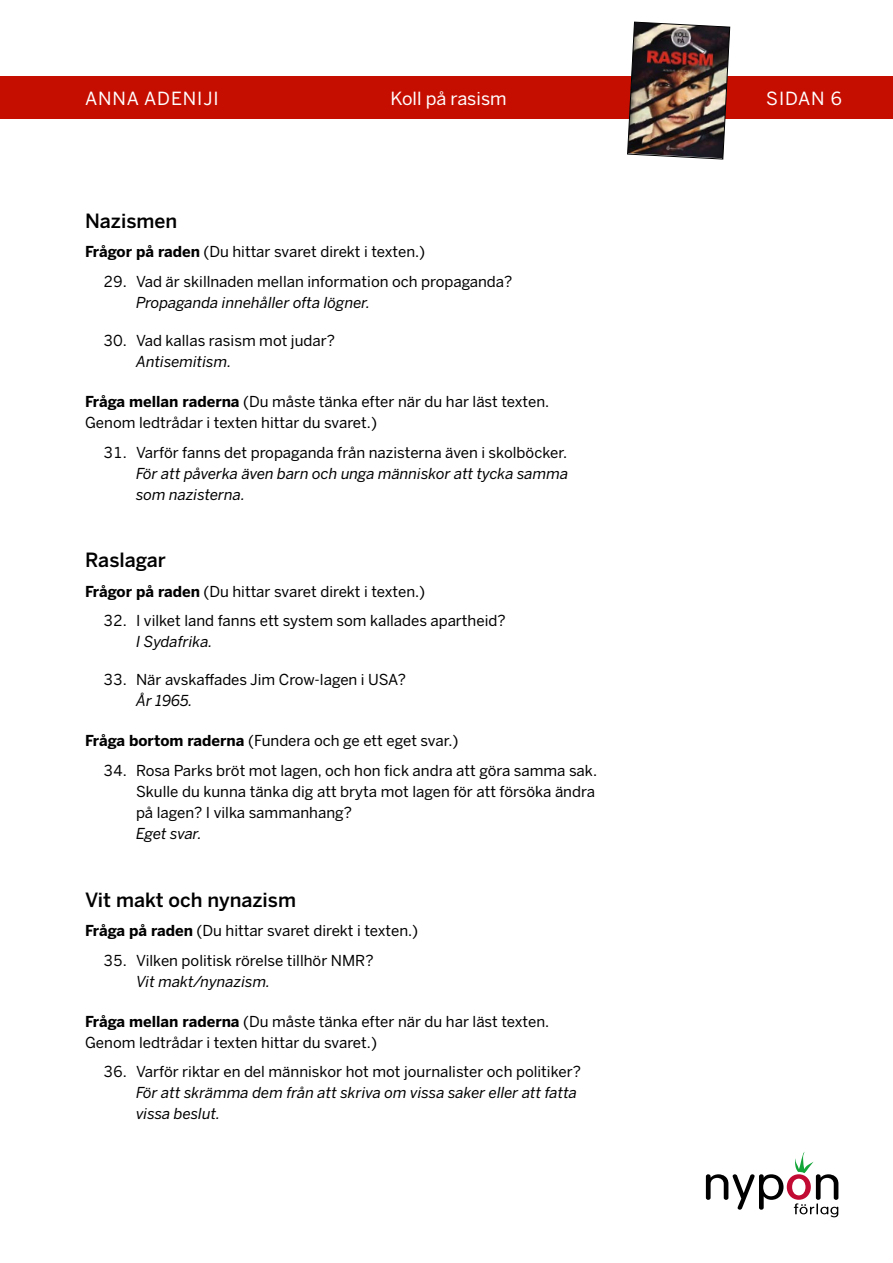
<style>
.page{position:relative;width:893px;height:1263px;background:#fff}
.page>*{position:absolute;margin:0;border:0;box-sizing:border-box;transform-origin:0 0}
.t1{font:500 19.5px "Benton Sans";color:#000}
.t2{font:18px "Benton Sans";letter-spacing:.05em;color:#fff}
.t3{font:18px "Benton Sans";color:#fff}
.t4{font:15px/21px "Benton Sans";color:#000}
.t5{font:italic 15px/21px "Benton Sans";color:#000}
.s1{font-weight:700}
</style>
<div class="page">
<svg style="left:706px;top:1152px;width:132px;height:65px"></svg>
<div style="left:0;top:77px;width:893px;height:42px;background:#c60e00"></div>
<img style="left:627px;top:21px;width:103px;height:139px">
<p class="t2" style="left:85px;top:87px;width:135px">ANNA ADENIJI</p>
<p class="t3" style="left:390px;top:87px;width:118px">Koll på rasism</p>
<p class="t2" style="left:766px;top:87px;width:77px">SIDAN 6</p>
<h1 class="t1" style="left:85px;top:209px;width:94px">Nazismen</h1>
<p class="t4" style="left:85px;top:242px;width:342px"><span class="s1">Frågor på raden</span> (Du hittar svaret direkt i texten.)</p>
<p class="t4" style="left:103px;top:271px;width:411px">29. Vad är skillnaden mellan information och propaganda?</p>
<p class="t5" style="left:136px;top:292px;width:236px">Propaganda innehåller ofta lögner.</p>
<p class="t4" style="left:103px;top:330px;width:233px">30. Vad kallas rasism mot judar?</p>
<p class="t5" style="left:136px;top:351px;width:97px">Antisemitism.</p>
<p class="t4" style="left:85px;top:391px;width:466px"><span class="s1">Fråga mellan raderna</span> (Du måste tänka efter när du har läst texten.<br>Genom ledtrådar i texten hittar du svaret.)</p>
<p class="t4" style="left:103px;top:442px;width:465px">31. Varför fanns det propaganda från nazisterna även i skolböcker.</p>
<p class="t5" style="left:136px;top:463px;width:434px">För att påverka även barn och unga människor att tycka samma som nazisterna.</p>
<h1 class="t1" style="left:85px;top:548px;width:82px">Raslagar</h1>
<p class="t4" style="left:85px;top:581px;width:342px"><span class="s1">Frågor på raden</span> (Du hittar svaret direkt i texten.)</p>
<p class="t4" style="left:103px;top:610px;width:404px">32. I vilket land fanns ett system som kallades apartheid?</p>
<p class="t5" style="left:136px;top:631px;width:78px">I Sydafrika.</p>
<p class="t4" style="left:103px;top:669px;width:304px">33. När avskaffades Jim Crow-lagen i USA?</p>
<p class="t5" style="left:136px;top:690px;width:58px">År 1965.</p>
<p class="t4" style="left:85px;top:730px;width:375px"><span class="s1">Fråga bortom raderna</span> (Fundera och ge ett eget svar.)</p>
<p class="t4" style="left:136px;top:760px;width:462px;text-indent:-33px">34. Rosa Parks bröt mot lagen, och hon fick andra att göra samma sak.<br>Skulle du kunna tänka dig att bryta mot lagen för att försöka ändra på lagen? I vilka sammanhang?</p>
<p class="t5" style="left:136px;top:823px;width:67px">Eget svar.</p>
<h1 class="t1" style="left:85px;top:887px;width:213px">Vit makt och nynazism</h1>
<p class="t4" style="left:85px;top:920px;width:335px"><span class="s1">Fråga på raden</span> (Du hittar svaret direkt i texten.)</p>
<p class="t4" style="left:103px;top:950px;width:272px">35. Vilken politisk rörelse tillhör NMR?</p>
<p class="t5" style="left:136px;top:971px;width:136px">Vit makt/nynazism.</p>
<p class="t4" style="left:85px;top:1011px;width:466px"><span class="s1">Fråga mellan raderna</span> (Du måste tänka efter när du har läst texten.<br>Genom ledtrådar i texten hittar du svaret.)</p>
<p class="t4" style="left:103px;top:1061px;width:479px">36. Varför riktar en del människor hot mot journalister och politiker?</p>
<p class="t5" style="left:136px;top:1082px;width:442px">För att skrämma dem från att skriva om vissa saker eller att fatta vissa beslut.</p>
</div>
